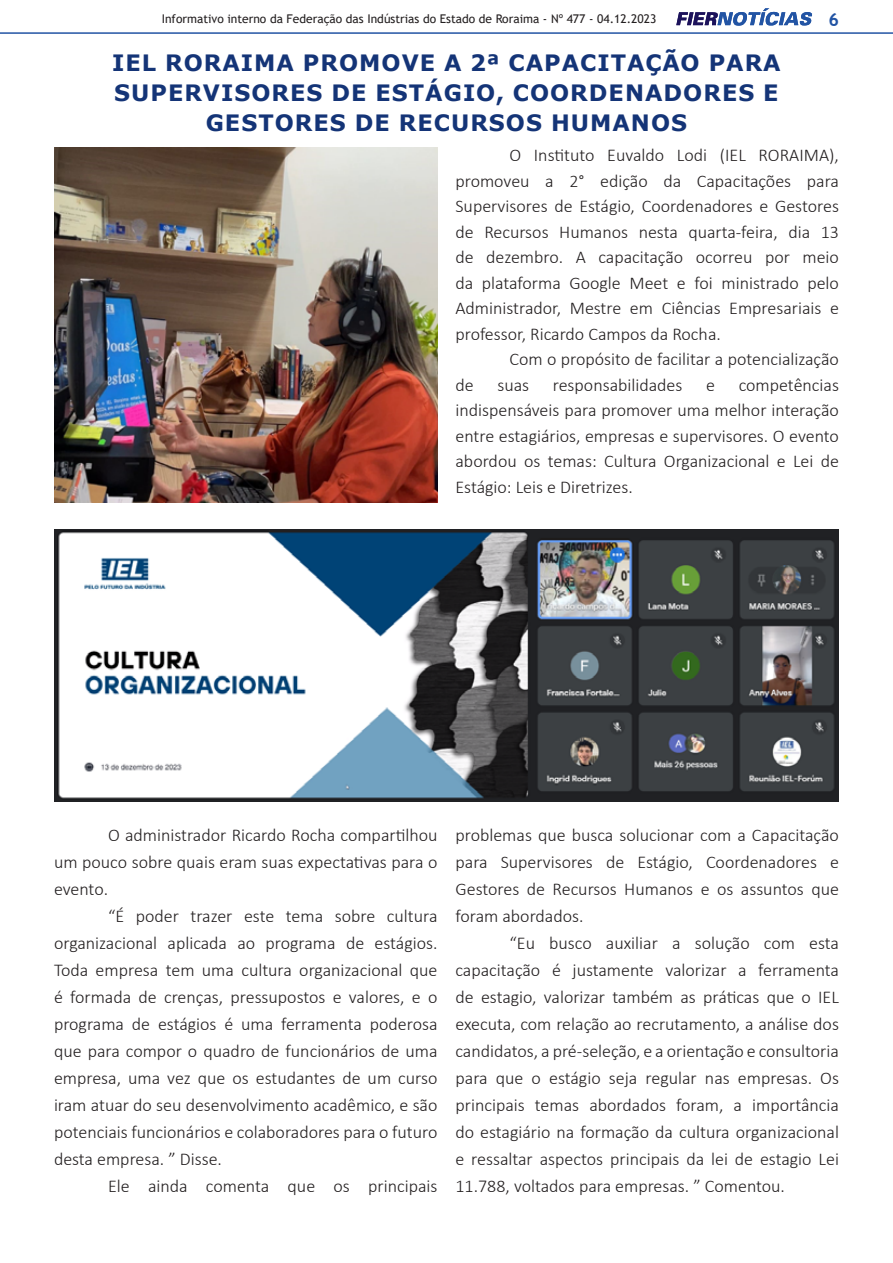
<style>
.page{position:relative;width:893px;height:1263px;background:#fff}
.page>*{position:absolute;margin:0;border:0;box-sizing:border-box;transform-origin:0 0}
.t1{font:700 22.5px/30px "Verdana";letter-spacing:.045em;color:#143477;text-align:center}
.t2{font:300 18px/27px "Calibri";color:#231f20;text-align:justify}
.t3{font:700 18px "Trebuchet MS";color:#2254a4}
.t4{font:12px "Trebuchet MS";color:#231f20}
</style>
<div class="page">
<img style="left:54px;top:148px;width:383px;height:354px">
<img style="left:54px;top:529px;width:785px;height:272px">
<svg style="left:676px;top:8px;width:136px;height:18px"></svg>
<hr style="left:0;top:32px;width:893px;height:2px;background:#2254a4">
<p class="t4" style="left:162px;top:11px;width:496px">Informativo interno da Federação das Indústrias do Estado de Roraima - Nº 477 - 04.12.2023</p>
<p class="t3" style="left:828px;top:8px;width:12px">6</p>
<p class="t1" style="left:112px;top:48px;width:670px">IEL RORAIMA PROMOVE A 2ª CAPACITAÇÃO PARA<br>SUPERVISORES DE ESTÁGIO, COORDENADORES E<br>GESTORES DE RECURSOS HUMANOS</p>
<p class="t2" style="left:455px;top:142px;width:385px;line-height:25.5px;text-indent:54px">O Instituto Euvaldo Lodi (IEL RORAIMA), promoveu a 2° edição da Capacitações para Supervisores de Estágio, Coordenadores e Gestores de Recursos Humanos nesta quarta-feira, dia 13 de dezembro. A capacitação ocorreu por meio da plataforma Google Meet e foi ministrado pelo Administrador, Mestre em Ciências Empresariais e professor, Ricardo Campos da Rocha.</p>
<p class="t2" style="left:509px;top:346px;width:331px">Com o propósito de facilitar a potencialização</p>
<p class="t2" style="left:455px;top:371px;width:20px">de</p>
<p class="t2" style="left:497px;top:371px;width:33px">suas</p>
<p class="t2" style="left:553px;top:371px;width:131px">responsabilidades</p>
<p class="t2" style="left:706px;top:371px;width:10px">e</p>
<p class="t2" style="left:455px;top:372px;width:385px;line-height:25.5px;text-indent:283px">competências indispensáveis para promover uma melhor interação entre estagiários, empresas e supervisores. O evento abordou os temas: Cultura Organizacional e Lei de Estágio: Leis e Diretrizes.</p>
<p class="t2" style="left:54px;top:821px;width:385px;text-indent:54px">O administrador Ricardo Rocha compartilhou um pouco sobre quais eram suas expectativas para o evento.</p>
<p class="t2" style="left:54px;top:902px;width:385px;text-indent:54px">“É poder trazer este tema sobre cultura organizacional aplicada ao programa de estágios.<br>Toda empresa tem uma cultura organizacional que é formada de crenças, pressupostos e valores, e o programa de estágios é uma ferramenta poderosa que para compor o quadro de funcionários de uma empresa, uma vez que os estudantes de um curso iram atuar do seu desenvolvimento acadêmico, e são potenciais funcionários e colaboradores para o futuro desta empresa. ” Disse.</p>
<p class="t2" style="left:108px;top:1172px;width:331px">Ele ainda comenta que os principais</p>
<p class="t2" style="left:455px;top:821px;width:385px">problemas que busca solucionar com a Capacitação para Supervisores de Estágio, Coordenadores e Gestores de Recursos Humanos e os assuntos que foram abordados.</p>
<p class="t2" style="left:455px;top:929px;width:385px;text-indent:54px">“Eu busco auxiliar a solução com esta capacitação é justamente valorizar a ferramenta de estagio, valorizar também as práticas que o IEL executa, com relação ao recrutamento, a análise dos candidatos, a pré-seleção, e a orientação e consultoria para que o estágio seja regular nas empresas. Os principais temas abordados foram, a importância do estagiário na formação da cultura organizacional e ressaltar aspectos principais da lei de estagio Lei 11.788, voltados para empresas. ” Comentou.</p>
</div>
